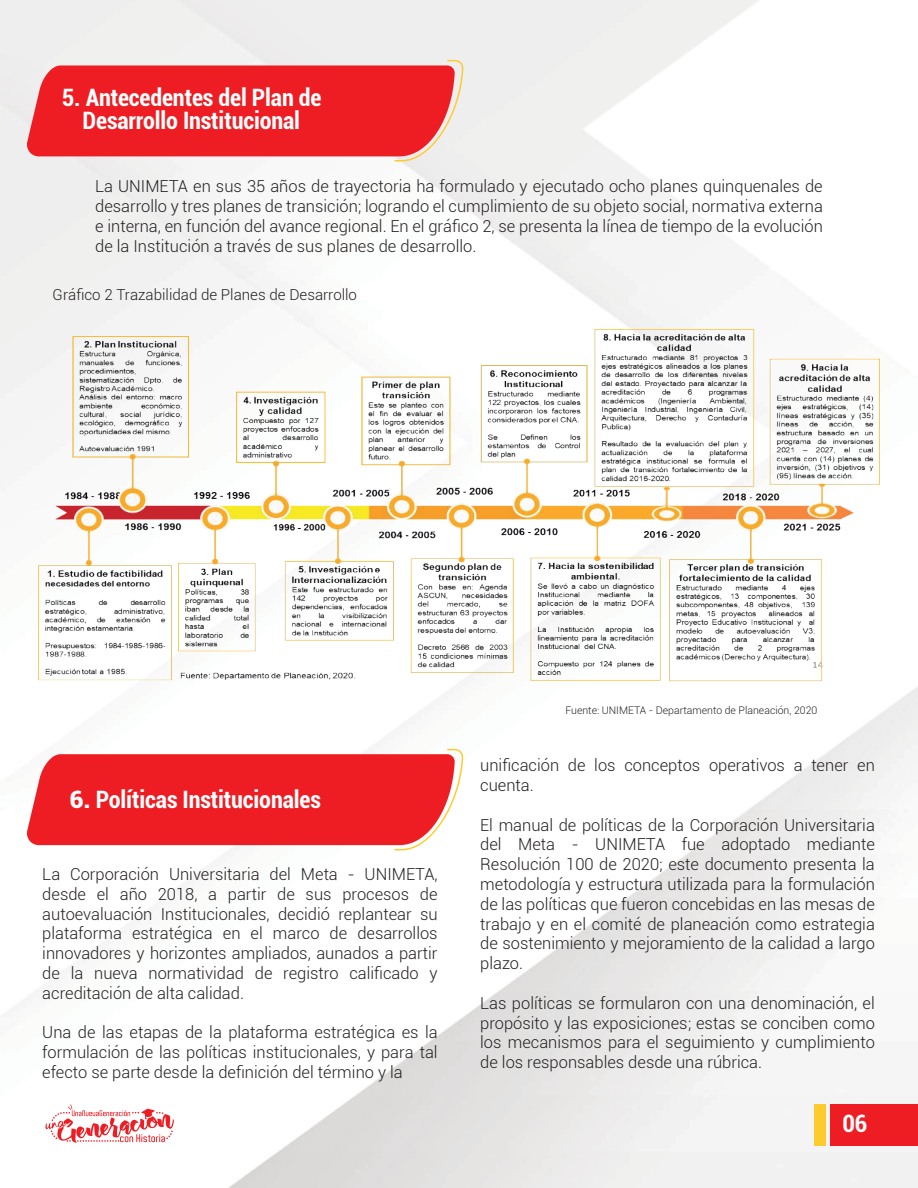
<style>
.page{position:relative;width:918px;height:1188px;background:#fff}
.page>*{position:absolute;margin:0;border:0;box-sizing:border-box;transform-origin:0 0}
.t1{font:700 condensed 24px/22.5px "Roboto";letter-spacing:-.005em;color:#fff;text-align:center}
.t2{font:300 16.5px/19.8px "Roboto";color:#231f20;text-align:justify}
.t3{font:300 15.15px "Roboto";color:#231f20}
.t4{font:300 10.5px "Roboto";color:#231f20}
.s1{font-weight:900;font-stretch:normal}
</style>
<div class="page">
<img style="left:0;top:0;width:918px;height:1188px">
<img style="left:39px;top:330px;width:840px;height:355px">
<svg style="left:26px;top:60px;width:438px;height:101px;background:#ee3f43"></svg>
<svg style="left:26px;top:749px;width:437px;height:101px;background:#f04145"></svg>
<svg style="left:46px;top:1104px;width:128px;height:39px"></svg>
<div style="left:830px;top:1104px;width:88px;height:41px;background:#ee1d23"></div>
<div style="left:814px;top:1104px;width:12px;height:41px;background:#fecb2f"></div>
<h1 class="t1" style="left:62px;top:85px;width:261px">5. Antecedentes del Plan de<br>Desarrollo Institucional</h1>
<p class="t2" style="left:95px;top:176px;width:729px">La UNIMETA en sus 35 años de trayectoria ha formulado y ejecutado ocho planes quinquenales de desarrollo y tres planes de transición; logrando el cumplimiento de su objeto social, normativa externa e interna, en función del avance regional. En el gráfico 2, se presenta la línea de tiempo de la evolución de la Institución a través de sus planes de desarrollo.</p>
<p class="t3" style="left:53px;top:285px;width:306px">Gráfico 2 Trazabilidad de Planes de Desarrollo</p>
<h1 class="t1" style="left:70px;top:788px;width:253px"><span class="s1">6.</span> Políticas Institucionales</h1>
<p class="t2" style="left:42px;top:864px;width:397px">La Corporación Universitaria del Meta - UNIMETA, desde el año 2018, a partir de sus procesos de autoevaluación Institucionales, decidió replantear su plataforma estratégica en el marco de desarrollos innovadores y horizontes ampliados, aunados a partir de la nueva normatividad de registro calificado y acreditación de alta calidad.</p>
<p class="t2" style="left:42px;top:1022px;width:397px">Una de las etapas de la plataforma estratégica es la formulación de las políticas institucionales, y para tal efecto se parte desde la definición del término y la</p>
<p class="t4" style="left:566px;top:703px;width:253px">Fuente: UNIMETA - Departamento de Planeación, 2020</p>
<p class="t2" style="left:480px;top:755px;width:396px">unificación de los conceptos operativos a tener en cuenta.</p>
<p class="t2" style="left:480px;top:814px;width:396px">El manual de políticas de la Corporación Universitaria del Meta - UNIMETA fue adoptado mediante Resolución 100 de 2020; este documento presenta la metodología y estructura utilizada para la formulación de las políticas que fueron concebidas en las mesas de trabajo y en el comité de planeación como estrategia de sostenimiento y mejoramiento de la calidad a largo plazo.</p>
<p class="t2" style="left:480px;top:993px;width:396px">Las políticas se formularon con una denominación, el propósito y las exposiciones; estas se conciben como los mecanismos para el seguimiento y cumplimiento de los responsables desde una rúbrica.</p>
<h1 class="t1" style="left:842px;top:1111px;width:27px">06</h1>
</div>
